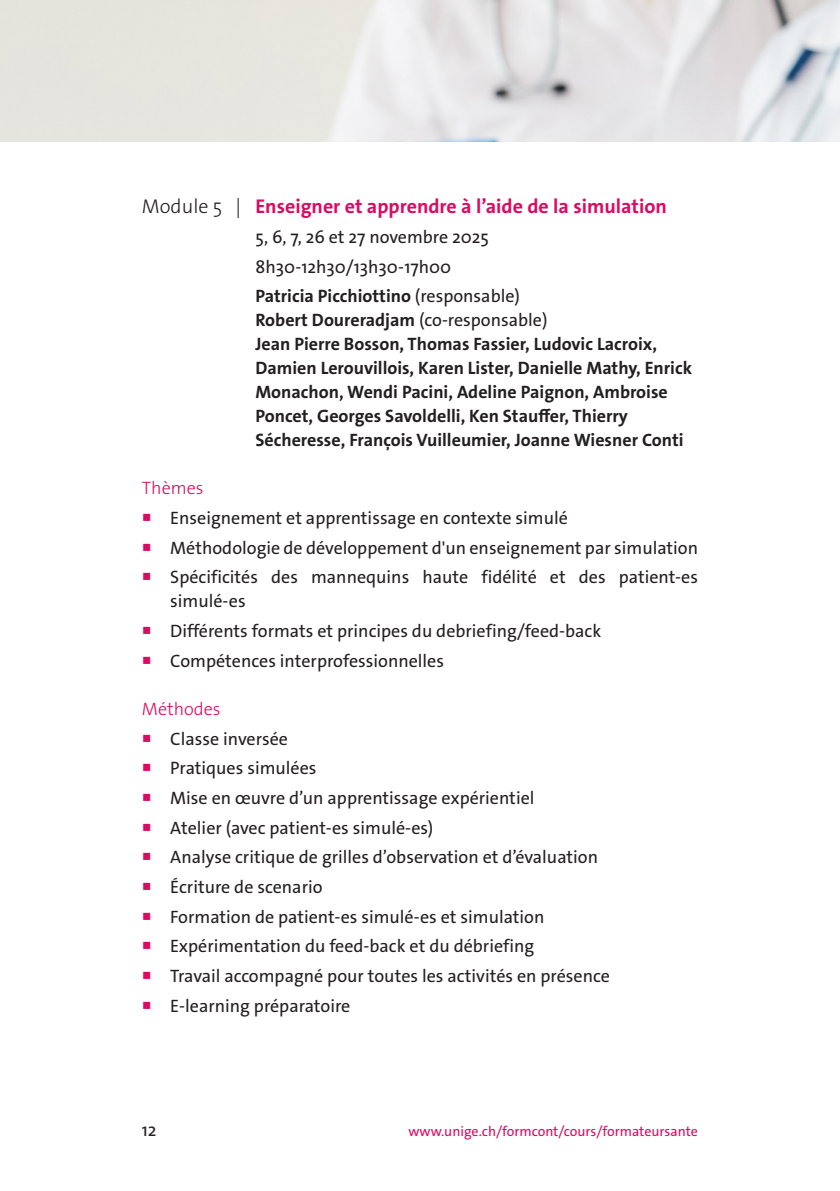
<style>
.page{position:relative;width:840px;height:1191px;background:#fff}
.page>*{position:absolute;margin:0;border:0;box-sizing:border-box;transform-origin:0 0}
.texte{font:700 20px "The Sans Os F";color:#db0a62}
.retrait5{font:18px/24px "The Sans Os F";color:#231f20}
.texte-2{font:700 18px/24px "The Sans Os F";color:#231f20}
.texte-3{font:18px "The Sans Os F";color:#231f20}
.texte-4{font:300 18px "The Sans Os F";color:#db0a62}
.t1{font:14px "The Sans Os F";color:#db0a62}
.s1{font-weight:300;color:#231f20}
.s2{font-weight:400}
.s3{color:#db0a62}
</style>
<div class="page">
<img style="left:0;top:0;width:839px;height:142px">
<p class="texte" style="left:142px;top:194px;width:526px"><span class="s1">Module 5 |</span> Enseigner et apprendre à l’aide de la simulation</p>
<p class="texte-3" style="left:255px;top:225px;width:235px">5, 6, 7, 26 et 27 novembre 2025</p>
<p class="texte-3" style="left:255px;top:255px;width:197px">8h30-12h30/13h30-17h00</p>
<p class="texte-2" style="left:255px;top:284px;width:266px">Patricia Picchiottino <span class="s2">(responsable)</span></p>
<p class="texte-2" style="left:255px;top:308px;width:293px">Robert Doureradjam <span class="s2">(co-responsable)</span></p>
<p class="texte-2" style="left:255px;top:332px;width:438px">Jean Pierre Bosson, Thomas Fassier, Ludovic Lacroix, Damien Lerouvillois, Karen Lister, Danielle Mathy, Enrick Monachon, Wendi Pacini, Adeline Paignon, Ambroise Poncet, Georges Savoldelli, Ken Stauffer, Thierry Sécheresse, François Vuilleumier, Joanne Wiesner Conti</p>
<p class="texte-4" style="left:142px;top:477px;width:63px">Thèmes</p>
<p class="retrait5" style="left:142px;top:506px;width:427px"><span class="s3">○</span> Enseignement et apprentissage en contexte simulé</p>
<p class="retrait5" style="left:142px;top:536px;width:557px"><span class="s3">○</span> Méthodologie de développement d'un enseignement par simulation</p>
<p class="retrait5" style="left:170px;top:565px;width:529px;text-indent:-28px"><span class="s3">○</span> Spécificités des mannequins haute fidélité et des patient-es simulé‑es</p>
<p class="retrait5" style="left:142px;top:619px;width:460px"><span class="s3">○</span> Différents formats et principes du debriefing/feed-back</p>
<p class="retrait5" style="left:142px;top:649px;width:303px"><span class="s3">○</span> Compétences interprofessionnelles</p>
<p class="texte-4" style="left:142px;top:697px;width:80px">Méthodes</p>
<p class="retrait5" style="left:142px;top:726px;width:148px"><span class="s3">○</span> Classe inversée</p>
<p class="retrait5" style="left:142px;top:756px;width:176px"><span class="s3">○</span> Pratiques simulées</p>
<p class="retrait5" style="left:142px;top:786px;width:394px"><span class="s3">○</span> Mise en œuvre d’un apprentissage expérientiel</p>
<p class="retrait5" style="left:142px;top:815px;width:293px"><span class="s3">○</span> Atelier (avec patient-es simulé-es)</p>
<p class="retrait5" style="left:142px;top:845px;width:457px"><span class="s3">○</span> Analyse critique de grilles d’observation et d’évaluation</p>
<p class="retrait5" style="left:142px;top:875px;width:182px"><span class="s3">○</span> Écriture de scenario</p>
<p class="retrait5" style="left:142px;top:904px;width:404px"><span class="s3">○</span> Formation de patient-es simulé-es et simulation</p>
<p class="retrait5" style="left:142px;top:934px;width:394px"><span class="s3">○</span> Expérimentation du feed-back et du débriefing</p>
<p class="retrait5" style="left:142px;top:964px;width:469px"><span class="s3">○</span> Travail accompagné pour toutes les activités en présence</p>
<p class="retrait5" style="left:142px;top:993px;width:210px"><span class="s3">○</span> E-learning préparatoire</p>
<p class="retrait5" style="left:142px;top:1118px;width:16px">12</p>
<p class="t1" style="left:408px;top:1122px;width:291px">www.unige.ch/formcont/cours/formateursante</p>
</div>
